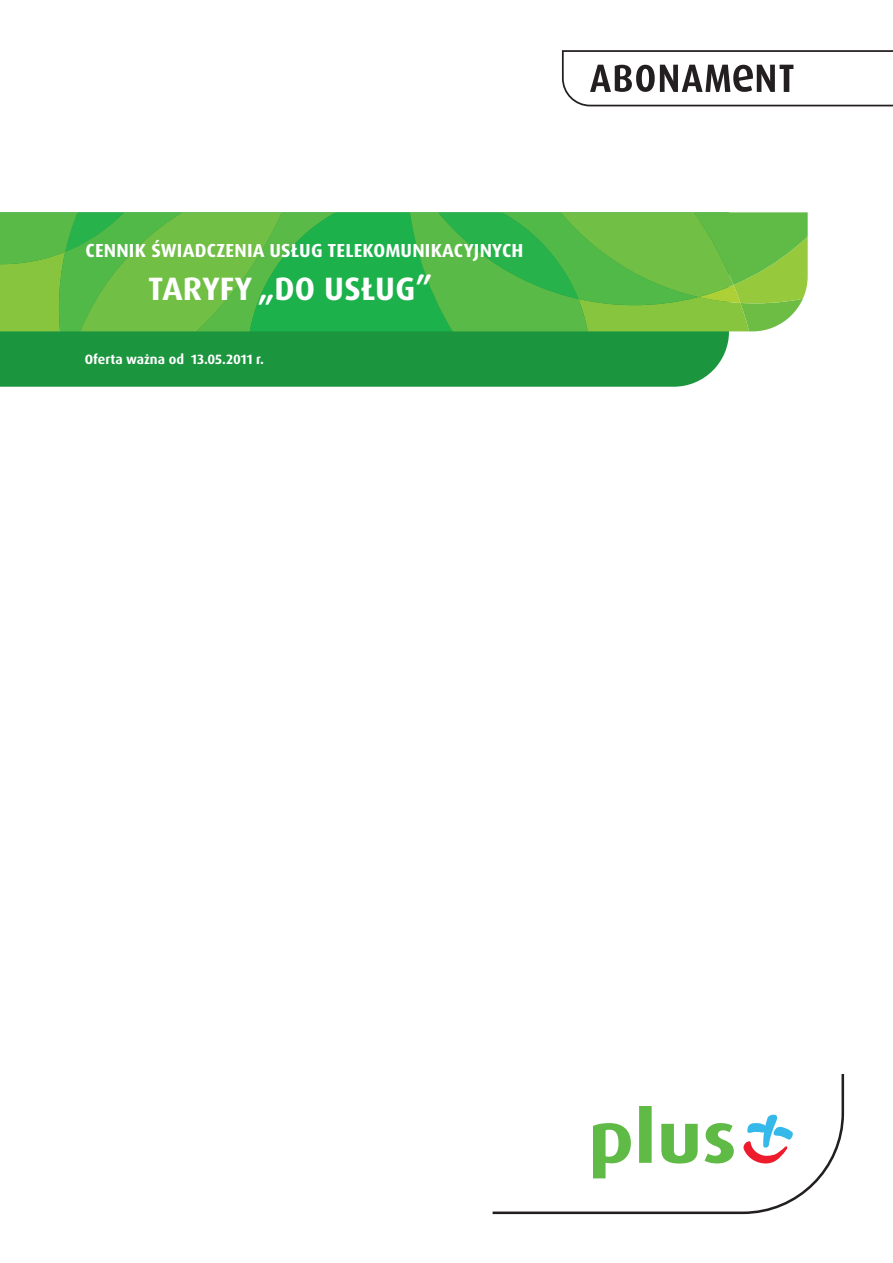
<style>
.page{position:relative;width:893px;height:1263px;background:#fff}
.page>*{position:absolute;margin:0;border:0;box-sizing:border-box;transform-origin:0 0}
.t1{font:700 32.4px "Dax Pro";letter-spacing:.01em;color:#fff}
.t2{font:700 18.9px "Dax Pro";letter-spacing:.01em;color:#fff}
.t3{font:700 13.5px "Dax Pro";color:#fff}
</style>
<div class="page">
<div style="left:0;top:331px;width:729px;height:56px;background:#1b953e"></div>
<svg style="left:0;top:212px;width:808px;height:119px;background:#57ba47"></svg>
<svg style="left:562px;top:50px;width:331px;height:56px"></svg>
<svg style="left:493px;top:1074px;width:351px;height:140px"></svg>
<svg style="left:593px;top:1106px;width:141px;height:72px"></svg>
<svg style="left:743px;top:1114px;width:50px;height:50px"></svg>
<p class="t2" style="left:86px;top:238px;width:439px">CENNIK ŚWIADCZENIA USŁUG TELEKOMUNIKACYJNYCH</p>
<h1 class="t1" style="left:148px;top:268px;width:195px">TARYFY „DO USŁUG</h1>
<h1 class="t1" style="left:416px;top:268px;width:18px">”</h1>
<p class="t3" style="left:85px;top:351px;width:181px">OFERTA WAŻNA OD 13.05.2011 R.</p>
</div>
